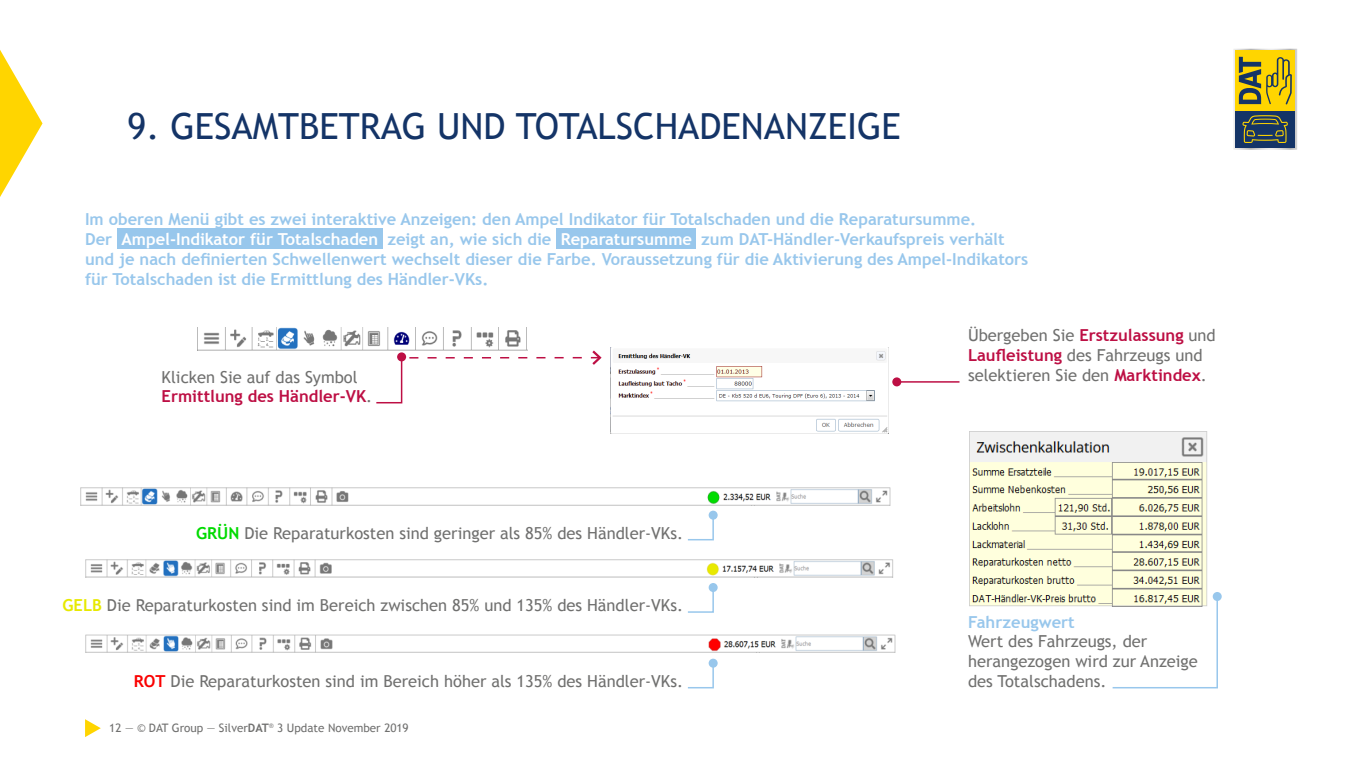
<style>
.page{position:relative;width:1361px;height:766px;background:#fff}
.page>*{position:absolute;margin:0;border:0;box-sizing:border-box;transform-origin:0 0}
.t1{font:36px "Trebuchet MS";color:#143467}
.t2{font:16.5px/19.8px "Trebuchet MS";color:#70706f}
.t3{font:700 16.5px/20px "Trebuchet MS";color:#98c7ec}
.t4{font:11.7px "Trebuchet MS";color:#70706f}
.s1{color:#fff}
.s2{font-weight:700;color:#bd0f44}
.s3{font-weight:700;color:#01db01}
.s4{font-weight:700;color:#e7e900}
.s5{font-weight:700;color:#fa0100}
.s6{font-weight:700}
</style>
<div class="page">
<img style="left:85px;top:559px;width:808px;height:18px">
<img style="left:85px;top:634px;width:810px;height:18px">
<img style="left:80px;top:487px;width:810px;height:18px">
<svg style="left:687px;top:519px;width:27px;height:22px"></svg>
<div style="left:708px;top:510px;width:9px;height:9px;background:#98c7ec;border-radius:50%"></div>
<svg style="left:688px;top:592px;width:26px;height:21px"></svg>
<div style="left:708px;top:583px;width:9px;height:9px;background:#98c7ec;border-radius:50%"></div>
<svg style="left:687px;top:667px;width:27px;height:22px"></svg>
<div style="left:708px;top:658px;width:9px;height:9px;background:#98c7ec;border-radius:50%"></div>
<img style="left:969px;top:431px;width:238px;height:175px">
<svg style="left:1111px;top:594px;width:107px;height:95px"></svg>
<svg style="left:1212px;top:591px;width:9px;height:9px"></svg>
<div style="left:117px;top:228px;width:265px;height:21px;background:#98c7ec"></div>
<div style="left:556px;top:228px;width:140px;height:21px;background:#98c7ec"></div>
<img style="left:198px;top:328px;width:329px;height:22px">
<img style="left:610px;top:347px;width:278px;height:86px">
<svg style="left:376px;top:359px;width:27px;height:45px"></svg>
<div style="left:397px;top:352px;width:9px;height:9px;background:#bd0f44;border-radius:50%"></div>
<hr style="left:897px;top:381px;width:62px;height:1px;background:#bd0f44">
<div style="left:892px;top:377px;width:9px;height:9px;background:#bd0f44;border-radius:50%"></div>
<svg style="left:409px;top:348px;width:193px;height:17px"></svg>
<svg style="left:85px;top:719px;width:16px;height:18px"></svg>
<svg style="left:0;top:50px;width:43px;height:147px"></svg>
<svg style="left:1233px;top:49px;width:64px;height:101px;background:#948e41"></svg>
<h1 class="t1" style="left:128px;top:105px;width:775px">9. GESAMTBETRAG UND TOTALSCHADENANZEIGE</h1>
<p class="t3" style="left:85px;top:209px;width:945px">Im oberen Menü gibt es zwei interaktive Anzeigen: den Ampel Indikator für Totalschaden und die Reparatursumme.<br>Der <span class="s1">Ampel-Indikator für Totalschaden</span> zeigt an, wie sich die <span class="s1">Reparatursumme</span> zum DAT-Händler-Verkaufspreis verhält und je nach definierten Schwellenwert wechselt dieser die Farbe. Voraussetzung für die Aktivierung des Ampel-Indikators für Totalschaden ist die Ermittlung des Händler-VKs.</p>
<p class="t2" style="left:162px;top:367px;width:212px">Klicken Sie auf das Symbol<br><span class="s2">Ermittlung des Händler-VK</span>.</p>
<p class="t2" style="left:196px;top:523px;width:488px"><span class="s3">GRÜN</span> Die Reparaturkosten sind geringer als 85% des Händler-VKs.</p>
<p class="t2" style="left:63px;top:595px;width:622px"><span class="s4">GELB</span> Die Reparaturkosten sind im Bereich zwischen 85% und 135% des Händler-VKs.</p>
<p class="t2" style="left:134px;top:671px;width:551px"><span class="s5">ROT</span> Die Reparaturkosten sind im Bereich höher als 135% des Händler-VKs.</p>
<p class="t4" style="left:109px;top:720px;width:301px">12 ― © DAT Group ― Silver<span class="s6">DAT</span><sup>®</sup> 3 Update November 2019</p>
<p class="t2" style="left:968px;top:325px;width:249px">Übergeben Sie <span class="s2">Erstzulassung</span> und<br><span class="s2">Laufleistung</span> des Fahrzeugs und selektieren Sie den <span class="s2">Marktindex</span>.</p>
<p class="t3" style="left:968px;top:611px;width:108px">Fahrzeugwert</p>
<p class="t2" style="left:968px;top:631px;width:231px">Wert des Fahrzeugs, der herangezogen wird zur Anzeige des Totalschadens.</p>
</div>
